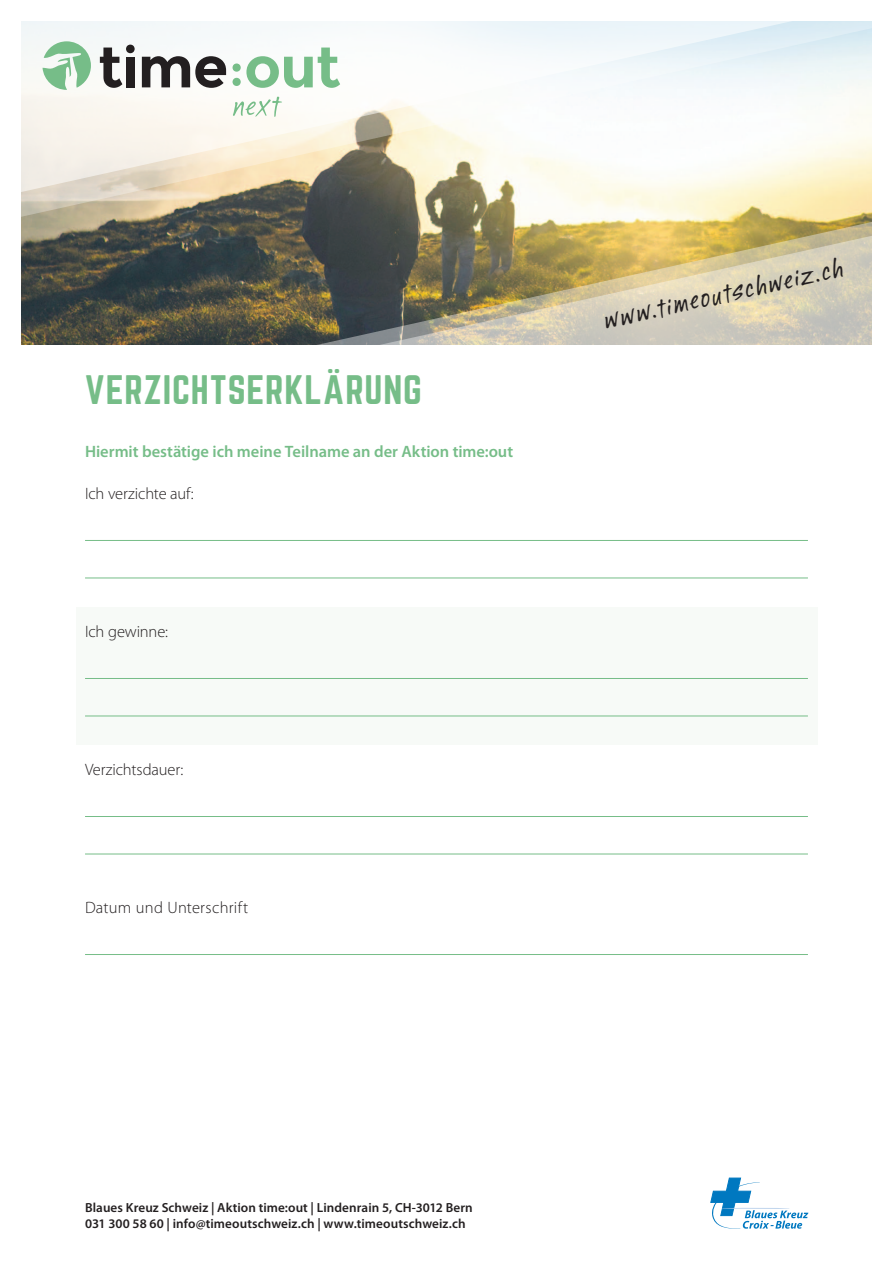
<style>
.page{position:relative;width:893px;height:1263px;background:#fff}
.page>*{position:absolute;margin:0;border:0;box-sizing:border-box;transform-origin:0 0}
.t1{font:36px "Norwester BK";letter-spacing:.02em;color:#76bd88}
.t2{font:27px "Aspire";color:#231f20}
.t3{font:600 16.5px "Myriad Pro";letter-spacing:-.005em;color:#76bd88}
.t4{font:300 16.5px "Myriad Pro";letter-spacing:-.005em;color:#231f20}
.t5{font:300 16.5px "Myriad Pro";letter-spacing:.015em;color:#231f20}
.t6{font:600 13.2px "Myriad Pro";letter-spacing:.005em;color:#231f20}
</style>
<div class="page">
<svg style="left:21px;top:21px;width:851px;height:167px"></svg>
<svg style="left:26px;top:173px;width:846px;height:405px"></svg>
<div style="left:76px;top:608px;width:741px;height:137px;background:#f7faf7"></div>
<hr style="left:85px;top:540px;width:723px;height:1px;background:#76bd88">
<hr style="left:85px;top:578px;width:723px;height:1px;background:#76bd88">
<hr style="left:85px;top:678px;width:723px;height:1px;background:#76bd88">
<hr style="left:85px;top:716px;width:723px;height:1px;background:#76bd88">
<hr style="left:85px;top:816px;width:723px;height:1px;background:#76bd88">
<hr style="left:85px;top:854px;width:723px;height:1px;background:#76bd88">
<hr style="left:85px;top:954px;width:723px;height:1px;background:#76bd88">
<svg style="left:100px;top:45px;width:35px;height:43px"></svg>
<div style="left:126px;top:57px;width:9px;height:30px;background:#231f20"></div>
<svg style="left:142px;top:56px;width:84px;height:32px"></svg>
<svg style="left:43px;top:41px;width:48px;height:49px"></svg>
<svg style="left:233px;top:48px;width:107px;height:40px"></svg>
<svg style="left:233px;top:97px;width:49px;height:20px"></svg>
<svg style="left:711px;top:1178px;width:97px;height:51px"></svg>
<p class="t1" style="left:85px;top:367px;width:338px">VERZICHTSERKLÄRUNG</p>
<p class="t3" style="left:85px;top:441px;width:430px">Hiermit bestätige ich meine Teilname an der Aktion time:out</p>
<p class="t4" style="left:85px;top:484px;width:110px">Ich verzichte auf:</p>
<p class="t4" style="left:85px;top:622px;width:84px">Ich gewinne:</p>
<p class="t4" style="left:85px;top:760px;width:100px">Verzichtsdauer:</p>
<p class="t5" style="left:85px;top:898px;width:165px">Datum und Unterschrift</p>
<p class="t2" style="left:601px;top:305px;width:246px;rotate:-12deg">www.timeoutschweiz.ch</p>
<p class="t6" style="left:85px;top:1199px;width:389px">Blaues Kreuz Schweiz | Aktion time:out | Lindenrain 5, CH-3012 Bern</p>
<p class="t6" style="left:85px;top:1215px;width:382px">031 300 58 60 | info@timeoutschweiz.ch | www.timeoutschweiz.ch</p>
</div>
